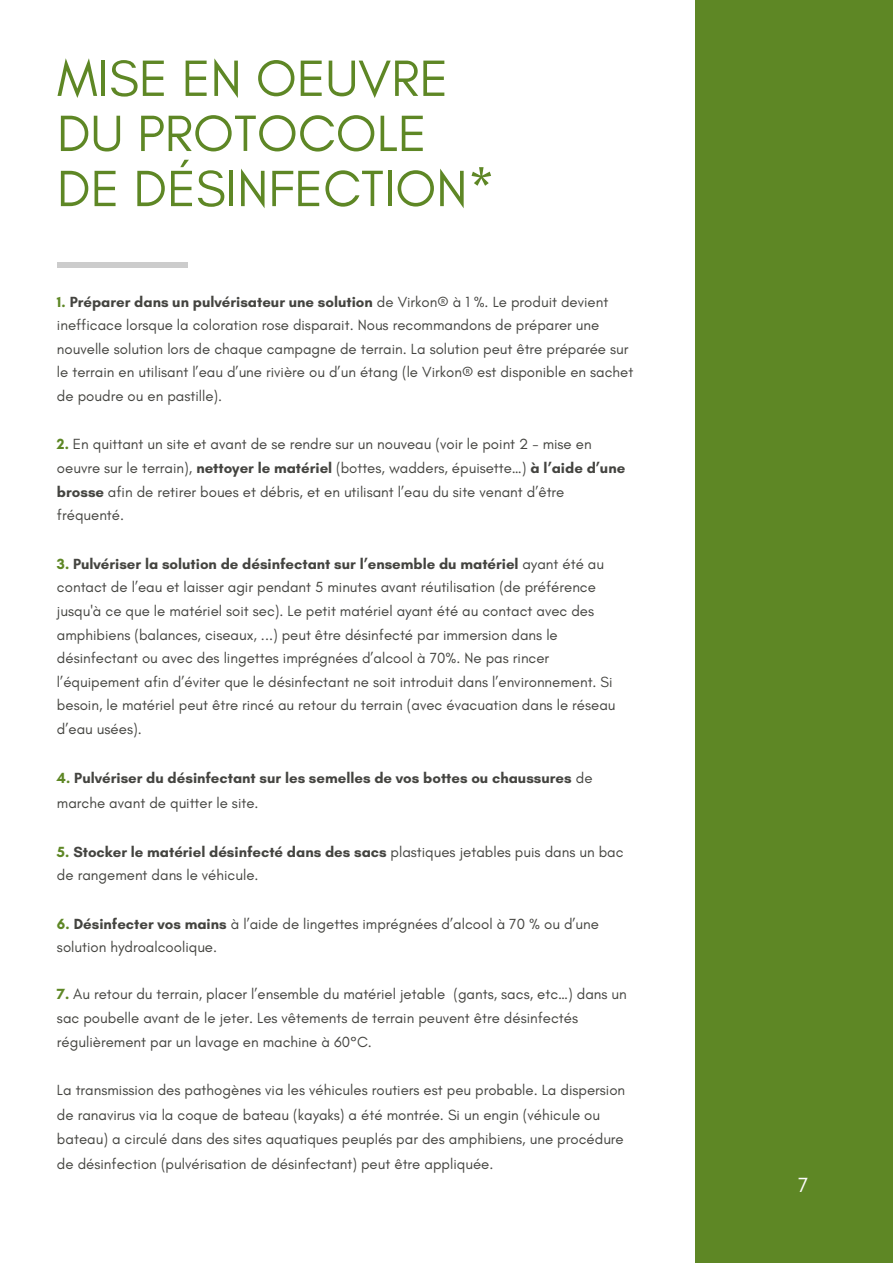
<style>
.page{position:relative;width:893px;height:1264px;background:#fff}
.page>*{position:absolute;margin:0;border:0;box-sizing:border-box;transform-origin:0 0}
.t1{font:51.9px/55.1px "Glacial Indifference";color:#5e8725}
.t2{font:21px "Glacial Indifference";color:#fcfbfc}
.t3{font:15px/23.5px "Glacial Indifference";color:#444440}
.t4{font:700 15px/24.8px "Glacial Indifference";color:#444440}
.s1{font-weight:700;color:#5e8725}
.s2{font-weight:700}
.s3{color:#5e8725}
.s4{font-weight:400}
</style>
<div class="page">
<div style="left:57px;top:262px;width:130px;height:5px;background:#ccc"></div>
<div style="left:695px;top:0;width:197px;height:1262px;background:#5e8725"></div>
<h1 class="t1" style="left:57px;top:50px;width:439px">MISE EN OEUVRE<br>DU PROTOCOLE<br>DE DÉSINFECTION*</h1>
<p class="t3" style="left:57px;top:289px;width:577px"><span class="s1">1.</span> <span class="s2">Préparer dans un pulvérisateur une solution</span> de Virkon® à 1 %. Le produit devient inefficace lorsque la coloration rose disparait. Nous recommandons de préparer une nouvelle solution lors de chaque campagne de terrain. La solution peut être préparée sur le terrain en utilisant l’eau d’une rivière ou d’un étang (le Virkon® est disponible en sachet de poudre ou en pastille).</p>
<p class="t3" style="left:57px;top:432px;width:569px"><span class="s1">2.</span> En quittant un site et avant de se rendre sur un nouveau (voir le point 2 - mise en oeuvre sur le terrain), <span class="s2">nettoyer le matériel</span> (bottes, wadders, épuisette…) <span class="s2">à l’aide d’une brosse</span> afin de retirer boues et débris, et en utilisant l’eau du site venant d’être fréquenté.</p>
<p class="t3" style="left:57px;top:551px;width:560px"><span class="s1">3.</span> <span class="s2">Pulvériser la solution de désinfectant sur l’ensemble du matériel</span> ayant été au contact de l’eau et laisser agir pendant 5 minutes avant réutilisation (de préférence jusqu'à ce que le matériel soit sec). Le petit matériel ayant été au contact avec des amphibiens (balances, ciseaux, ...) peut être désinfecté par immersion dans le désinfectant ou avec des lingettes imprégnées d’alcool à 70%. Ne pas rincer l’équipement afin d’éviter que le désinfectant ne soit introduit dans l’environnement. Si besoin, le matériel peut être rincé au retour du terrain (avec évacuation dans le réseau d’eau usées).</p>
<p class="t4" style="left:57px;top:765px;width:537px"><span class="s3">4.</span> Pulvériser du désinfectant sur les semelles de vos bottes ou chaussures <span class="s4">de marche avant de quitter le site.</span></p>
<p class="t3" style="left:57px;top:839px;width:568px"><span class="s1">5.</span> <span class="s2">Stocker le matériel désinfecté dans des sacs</span> plastiques jetables puis dans un bac de rangement dans le véhicule.</p>
<p class="t3" style="left:57px;top:911px;width:543px"><span class="s1">6.</span> <span class="s2">Désinfecter vos mains</span> à l’aide de lingettes imprégnées d’alcool à 70 % ou d’une solution hydroalcoolique.</p>
<p class="t3" style="left:57px;top:982px;width:571px"><span class="s1">7.</span> Au retour du terrain, placer l’ensemble du matériel jetable (gants, sacs, etc…) dans un sac poubelle avant de le jeter. Les vêtements de terrain peuvent être désinfectés régulièrement par un lavage en machine à 60°C.</p>
<p class="t3" style="left:57px;top:1077px;width:569px;line-height:24.8px">La transmission des pathogènes via les véhicules routiers est peu probable. La dispersion de ranavirus via la coque de bateau (kayaks) a été montrée. Si un engin (véhicule ou bateau) a circulé dans des sites aquatiques peuplés par des amphibiens, une procédure de désinfection (pulvérisation de désinfectant) peut être appliquée.</p>
<h2 class="t2" style="left:798px;top:1172px;width:12px">7</h2>
</div>
